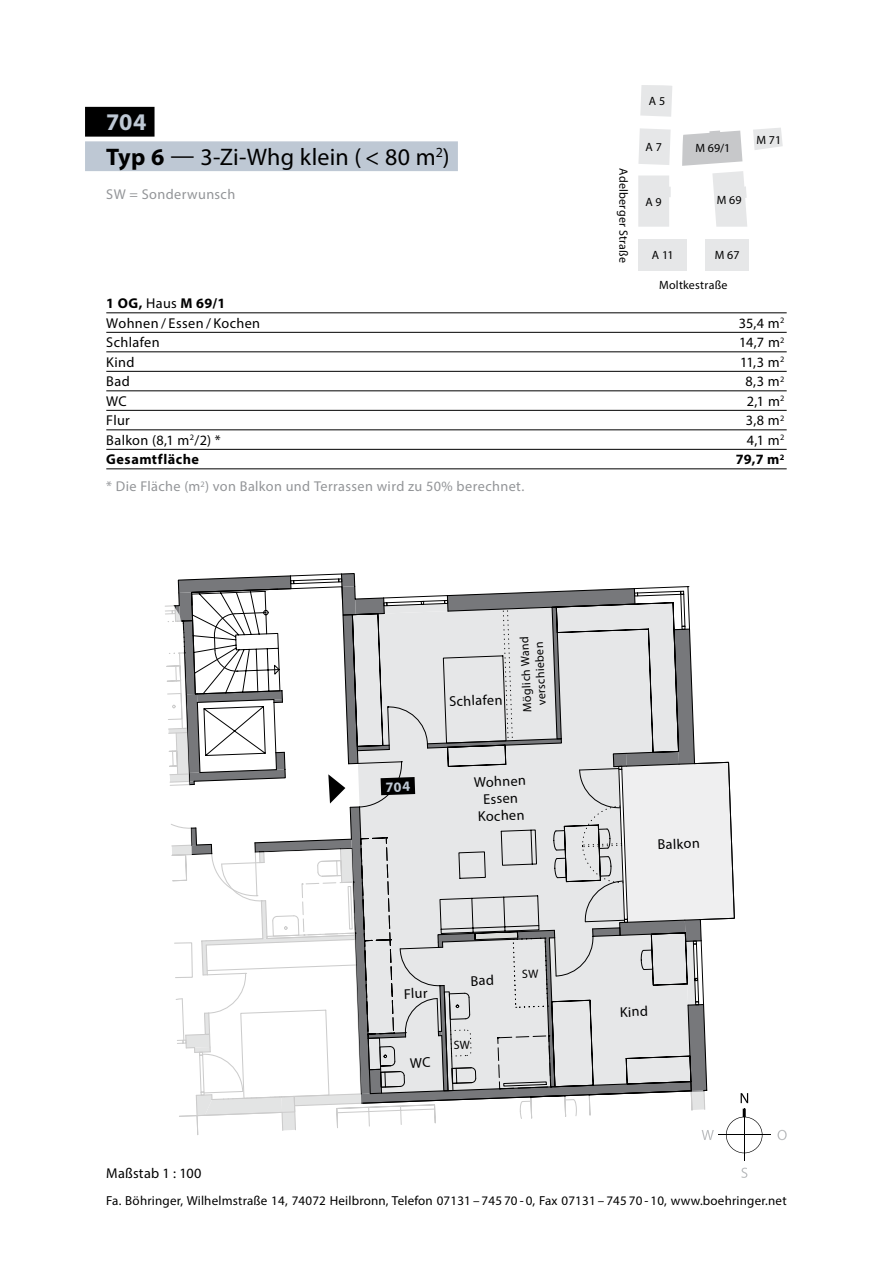
<style>
.page{position:relative;width:893px;height:1263px;background:#fff}
.page>*{position:absolute;margin:0;border:0;box-sizing:border-box;transform-origin:0 0}
.t1{font:24px/34.5px "Myriad Pro";letter-spacing:.01em;color:#000}
.t2{font:14.25px/17.1px "Myriad Pro";letter-spacing:.025em;color:#000}
.t3{font:14.25px "Myriad Pro";letter-spacing:.03em;color:#939598}
.t4{font:700 14.25px "Myriad Pro";letter-spacing:.035em;color:#000}
.t5{font:13.05px "Myriad Pro";letter-spacing:.015em;color:#000}
.t6{font:12px/14.4px "Myriad Pro";letter-spacing:.02em;color:#000;text-align:center}
.s1{font-weight:700;color:#bec8d4}
.s2{font-weight:700}
</style>
<div class="page">
<svg style="left:753px;top:128px;width:30px;height:22px"></svg>
<div style="left:705px;top:239px;width:44px;height:32px;background:#e6e7e8"></div>
<div style="left:638px;top:239px;width:49px;height:32px;background:#e6e7e8"></div>
<div style="left:638px;top:175px;width:33px;height:52px;background:#e6e7e8"></div>
<svg style="left:638px;top:128px;width:33px;height:37px"></svg>
<svg style="left:682px;top:131px;width:65px;height:96px"></svg>
<svg style="left:640px;top:85px;width:32px;height:32px"></svg>
<hr style="left:744px;top:1109px;width:1px;height:52px;background:#000">
<hr style="left:718px;top:1135px;width:53px;height:1px;background:#000">
<svg style="left:741px;top:1167px;width:6px;height:11px"></svg>
<svg style="left:777px;top:1130px;width:10px;height:10px"></svg>
<hr style="left:106px;top:313px;width:681px;height:1px;background:#000">
<hr style="left:106px;top:332px;width:681px;height:1px;background:#000">
<hr style="left:106px;top:352px;width:681px;height:1px;background:#000">
<hr style="left:106px;top:371px;width:681px;height:1px;background:#000">
<hr style="left:106px;top:391px;width:681px;height:1px;background:#000">
<hr style="left:106px;top:410px;width:681px;height:1px;background:#000">
<hr style="left:106px;top:430px;width:681px;height:1px;background:#000">
<hr style="left:106px;top:449px;width:681px;height:1px;background:#000">
<hr style="left:106px;top:469px;width:681px;height:1px;background:#000">
<div style="left:85px;top:107px;width:70px;height:30px;background:#000"></div>
<div style="left:85px;top:141px;width:373px;height:30px;background:#bec8d4"></div>
<svg style="left:165px;top:573px;width:597px;height:580px"></svg>
<h1 class="t1" style="left:106px;top:105px;width:345px"><span class="s1">704<br></span><span class="s2">Typ 6</span> — 3-Zi-Whg klein ( &lt; 80 m<sup>2</sup>)</h1>
<p class="t3" style="left:106px;top:186px;width:130px">SW = Sonderwunsch</p>
<p class="t2" style="left:106px;top:294px;width:155px;line-height:19.5px"><span class="s2">1 OG,</span> Haus <span class="s2">M 69/1<br></span>Wohnen / Essen / Kochen</p>
<p class="t6" style="left:631px;top:168px;width:96px;rotate:90deg">Adelberger Straße</p>
<p class="t6" style="left:649px;top:94px;width:18px">A 5</p>
<p class="t6" style="left:646px;top:140px;width:18px">A 7</p>
<p class="t6" style="left:695px;top:141px;width:37px">M 69/1</p>
<p class="t6" style="left:756px;top:132px;width:26px">M 71</p>
<p class="t6" style="left:645px;top:194px;width:18px">A 9</p>
<p class="t6" style="left:717px;top:193px;width:26px">M 69</p>
<p class="t6" style="left:715px;top:248px;width:26px">M 67</p>
<p class="t6" style="left:659px;top:278px;width:70px">Moltkestraße</p>
<p class="t6" style="left:652px;top:248px;width:23px">A 11</p>
<p class="t2" style="left:739px;top:314px;width:47px">35,4 m<sup>2</sup></p>
<p class="t2" style="left:106px;top:334px;width:55px">Schlafen</p>
<p class="t2" style="left:739px;top:334px;width:47px">14,7 m<sup>2</sup></p>
<p class="t2" style="left:106px;top:353px;width:30px">Kind</p>
<p class="t2" style="left:740px;top:353px;width:46px">11,3 m<sup>2</sup></p>
<p class="t2" style="left:106px;top:373px;width:25px">Bad</p>
<p class="t2" style="left:745px;top:373px;width:40px">8,3 m<sup>2</sup></p>
<p class="t2" style="left:106px;top:392px;width:22px">WC</p>
<p class="t2" style="left:747px;top:392px;width:39px">2,1 m<sup>2</sup></p>
<p class="t2" style="left:106px;top:412px;width:25px">Flur</p>
<p class="t2" style="left:746px;top:412px;width:40px">3,8 m<sup>2</sup></p>
<p class="t2" style="left:106px;top:431px;width:116px">Balkon (8,1 m<sup>2</sup>/2) *</p>
<p class="t2" style="left:747px;top:431px;width:39px">4,1 m<sup>2</sup></p>
<p class="t4" style="left:106px;top:450px;width:94px">Gesamtfläche</p>
<p class="t4" style="left:736px;top:450px;width:50px">79,7 m<sup>2</sup></p>
<p class="t3" style="left:106px;top:478px;width:420px">* Die Fläche (m<sup>2</sup>) von Balkon und Terrassen wird zu 50% berechnet.</p>
<p class="t2" style="left:449px;top:693px;width:55px;rotate:-2deg">Schlafen</p>
<p class="t6" style="left:520px;top:712px;width:77px;rotate:-93deg">Möglich Wand verschieben</p>
<p class="t2" style="left:474px;top:773px;width:54px;text-align:center;rotate:-2deg">Wohnen<br>Essen<br>Kochen</p>
<p class="t2" style="left:404px;top:985px;width:25px;rotate:-2deg">Flur</p>
<p class="t2" style="left:657px;top:836px;width:44px;rotate:-2deg">Balkon</p>
<p class="t2" style="left:619px;top:1003px;width:30px;rotate:-2deg">Kind</p>
<p class="t2" style="left:106px;top:1164px;width:97px">Maßstab 1 : 100</p>
<p class="t5" style="left:106px;top:1192px;width:682px">Fa. Böhringer, Wilhelmstraße 14, 74072 Heilbronn, Telefon 07131 – 745 70 - 0, Fax 07131 – 745 70 - 10, www.boehringer.net</p>
</div>
